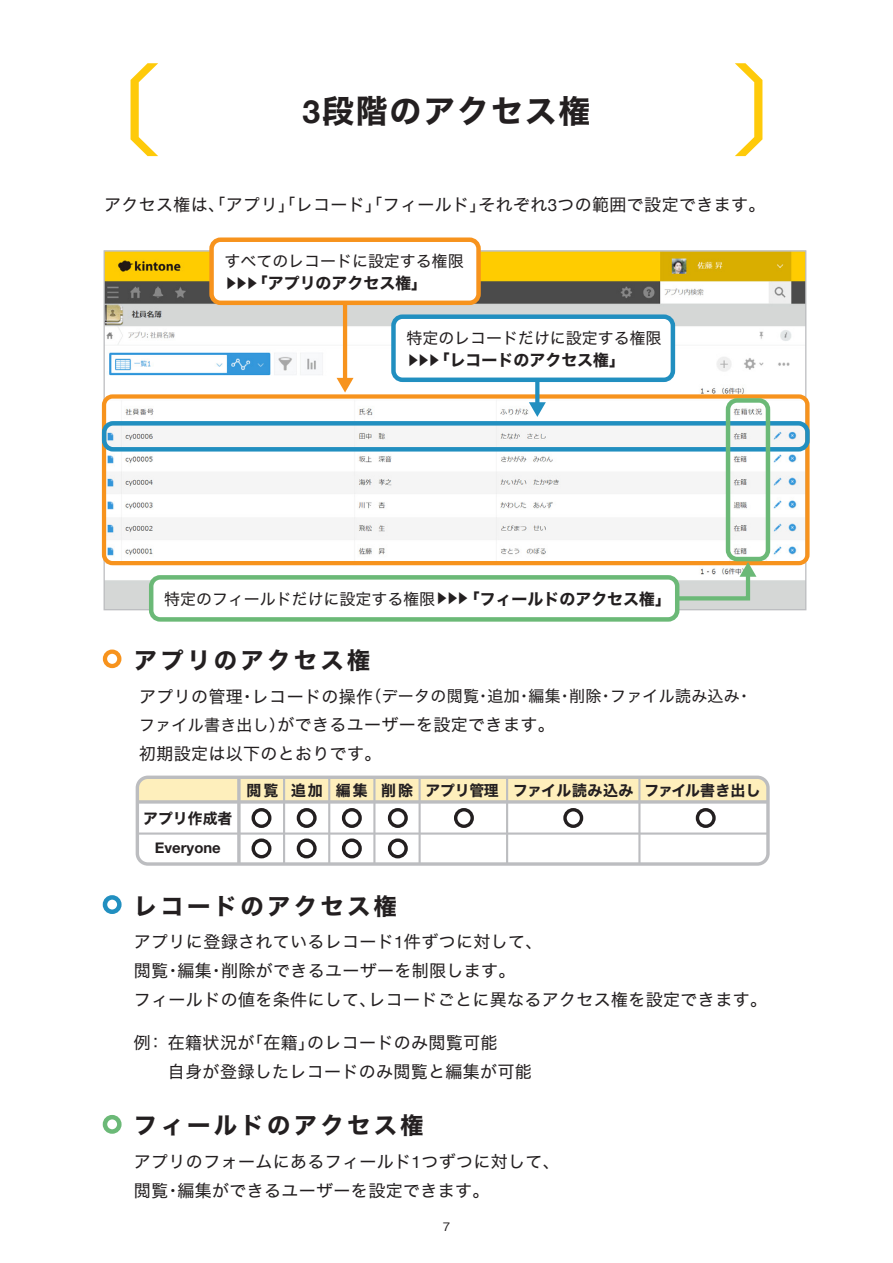
<style>
.page{position:relative;width:893px;height:1263px;background:#fff}
.page>*{position:absolute;margin:0;border:0;box-sizing:border-box;transform-origin:0 0}
.t1{font:100.2px "Hira Kaku Std W4";color:#feca0a}
.t2{font:31.95px "Hira Kaku Std W7";letter-spacing:.06em;color:#231f20}
.t3{font:23.4px "Hira Kaku Std W7";letter-spacing:.14em;color:#231f20}
.t4{font:16.95px/28.7px "Hira Kaku Std W4";letter-spacing:.02em;color:#231f20}
.t5{font:15.9px "Hira Kaku Std W4";color:#231f20}
.t6{font:15.9px "Hira Kaku Std W4";letter-spacing:.02em;color:#231f20}
.t7{font:15.9px "Hira Kaku Std W7";color:#231f20}
.t8{font:14.85px "Hira Kaku Std W7";color:#231f20}
.t9{font:700 14.85px "Helvetica Neue";color:#231f20}
.t10{font:500 11.7px "Gothic BBB Pr 5";color:#231f20}
.s1{font-family:"Helvetica Neue";font-weight:700}
.s2{font-family:"Helvetica Neue"}
.s3{font-family:"Koz Go Pr 6 N";font-weight:200;font-size:12.75px}
.s4{font-family:"Hira Kaku Std W7"}
.s5{font-size:16.95px}
.s6{font-size:15.9px}
</style>
<div class="page">
<img style="left:106px;top:252px;width:698px;height:356px">
<div style="left:140px;top:779px;width:626px;height:21px;background:#feefbc"></div>
<div style="left:103px;top:649px;width:18px;height:19px;border:4px solid #f7931d;border-radius:50%"></div>
<div style="left:103px;top:895px;width:19px;height:19px;border:4px solid #218fc0;border-radius:50%"></div>
<div style="left:103px;top:1115px;width:19px;height:19px;border:4px solid #6bb977;border-radius:50%"></div>
<svg style="left:140px;top:800px;width:626px;height:4px;background:#c5c5c5"></svg>
<hr style="left:137px;top:832px;width:631px;height:3px;background:#bcbdc0">
<hr style="left:283px;top:778px;width:2px;height:86px;background:#bcbdc0">
<hr style="left:328px;top:778px;width:2px;height:86px;background:#bcbdc0">
<hr style="left:373px;top:778px;width:2px;height:86px;background:#bcbdc0">
<hr style="left:419px;top:778px;width:2px;height:86px;background:#bcbdc0">
<hr style="left:506px;top:778px;width:2px;height:86px;background:#bcbdc0">
<hr style="left:638px;top:778px;width:2px;height:86px;background:#bcbdc0">
<svg style="left:237px;top:779px;width:4px;height:83px"></svg>
<div style="left:136px;top:775px;width:634px;height:91px;border:3px solid #bcbdc0;border-radius:11px"></div>
<div style="left:102px;top:394px;width:708px;height:171px;border:4px solid #f7931d;border-radius:9px"></div>
<div style="left:212px;top:240px;width:267px;height:63px;background:#fff;border-radius:9px"></div>
<div style="left:209px;top:237px;width:272px;height:68px;border:4px solid #f7931d;border-radius:9px"></div>
<div style="left:393px;top:317px;width:280px;height:63px;background:#fff;border-radius:9px"></div>
<div style="left:391px;top:314px;width:284px;height:68px;border:4px solid #218fc0;border-radius:9px"></div>
<hr style="left:343px;top:303px;width:4px;height:77px;background:#f7931d">
<svg style="left:337px;top:378px;width:17px;height:15px"></svg>
<svg style="left:535px;top:380px;width:4px;height:22px"></svg>
<svg style="left:529px;top:402px;width:17px;height:15px"></svg>
<div style="left:151px;top:577px;width:526px;height:42px;background:#fff;border-radius:9px"></div>
<div style="left:149px;top:575px;width:530px;height:47px;border:4px solid #6bb977;border-radius:9px"></div>
<svg style="left:673px;top:562px;width:83px;height:41px"></svg>
<div style="left:102px;top:421px;width:708px;height:30px;border:4px solid #218fc0;border-radius:9px"></div>
<div style="left:726px;top:398px;width:44px;height:163px;border:4px solid #6bb977;border-radius:9px"></div>
<div style="left:252px;top:808px;width:19px;height:20px;border:3px solid #231f20;border-radius:50%"></div>
<div style="left:252px;top:838px;width:19px;height:20px;border:3px solid #231f20;border-radius:50%"></div>
<div style="left:297px;top:808px;width:20px;height:20px;border:3px solid #231f20;border-radius:50%"></div>
<div style="left:297px;top:838px;width:20px;height:20px;border:3px solid #231f20;border-radius:50%"></div>
<div style="left:342px;top:808px;width:20px;height:20px;border:3px solid #231f20;border-radius:50%"></div>
<div style="left:342px;top:838px;width:20px;height:20px;border:3px solid #231f20;border-radius:50%"></div>
<div style="left:388px;top:808px;width:20px;height:20px;border:3px solid #231f20;border-radius:50%"></div>
<div style="left:454px;top:808px;width:20px;height:20px;border:3px solid #231f20;border-radius:50%"></div>
<div style="left:563px;top:808px;width:20px;height:20px;border:3px solid #231f20;border-radius:50%"></div>
<div style="left:696px;top:808px;width:20px;height:20px;border:3px solid #231f20;border-radius:50%"></div>
<div style="left:388px;top:838px;width:20px;height:20px;border:3px solid #231f20;border-radius:50%"></div>
<h1 class="t1" style="left:62px;top:34px;width:102px">〔</h1>
<h2 class="t2" style="left:302px;top:86px;width:290px"><span class="s1">3</span>段階のアクセス権</h2>
<h1 class="t1" style="left:731px;top:34px;width:102px">〕</h1>
<p class="t4" style="left:104px;top:191px;width:663px">アクセス権は、「アプリ」「レコード」「フィールド」それぞれ<span class="s2">3</span>つの範囲で設定できます。</p>
<p class="t5" style="left:225px;top:249px;width:241px">すべてのレコードに設定する権限</p>
<p class="t7" style="left:225px;top:271px;width:204px"><span class="s3">▶▶▶</span> 「アプリのアクセス権」</p>
<p class="t5" style="left:406px;top:326px;width:257px">特定のレコードだけに設定する権限</p>
<p class="t7" style="left:406px;top:348px;width:220px"><span class="s3">▶▶▶</span> 「レコードのアクセス権」</p>
<p class="t5" style="left:164px;top:587px;width:508px">特定のフィールドだけに設定する権限<span class="s3">▶▶▶</span> <span class="s4">「フィールドのアクセス権」</span></p>
<h3 class="t3" style="left:134px;top:642px;width:238px">アプリのアクセス権</h3>
<p class="t6" style="left:139px;top:684px;width:615px"><span class="s5">アプリの管理・レコードの操作</span>（データの閲覧・追加・編集・削除・ファイル読み込み・</p>
<p class="t4" style="left:139px;top:710px;width:417px"><span class="s6">ファイル書き出し）</span>ができるユーザーを設定できます。初期設定は以下のとおりです。　　　</p>
<p class="t8" style="left:143px;top:806px;width:91px">アプリ作成者</p>
<p class="t9" style="left:155px;top:836px;width:67px">Everyone</p>
<p class="t8" style="left:247px;top:778px;width:168px">閲覧 追加 編集 削除</p>
<p class="t8" style="left:426px;top:778px;width:337px">アプリ管理 ファイル読み込み ファイル書き出し</p>
<h3 class="t3" style="left:134px;top:887px;width:265px">レコードのアクセス権</h3>
<p class="t4" style="left:134px;top:927px;width:635px">アプリに登録されているレコード<span class="s2">1</span>件ずつに対して、<br>閲覧・編集・削除ができるユーザーを制限します。<br>フィールドの値を条件にして、レコードごとに異なるアクセス権を設定できます。</p>
<p class="t4" style="left:168px;top:1028px;width:365px;text-indent:-34px">例：在籍状況が「在籍」のレコードのみ閲覧可能<br>自身が登録したレコードのみ閲覧と編集が可能</p>
<h3 class="t3" style="left:104px;top:1107px;width:321px"><sup>●</sup> フィールドのアクセス権</h3>
<p class="t4" style="left:134px;top:1147px;width:427px">アプリのフォームにあるフィールド<span class="s2">1</span>つずつに対して、閲覧・編集ができるユーザーを設定できます。</p>
<p class="t10" style="left:443px;top:1218px;width:9px">7</p>
</div>
